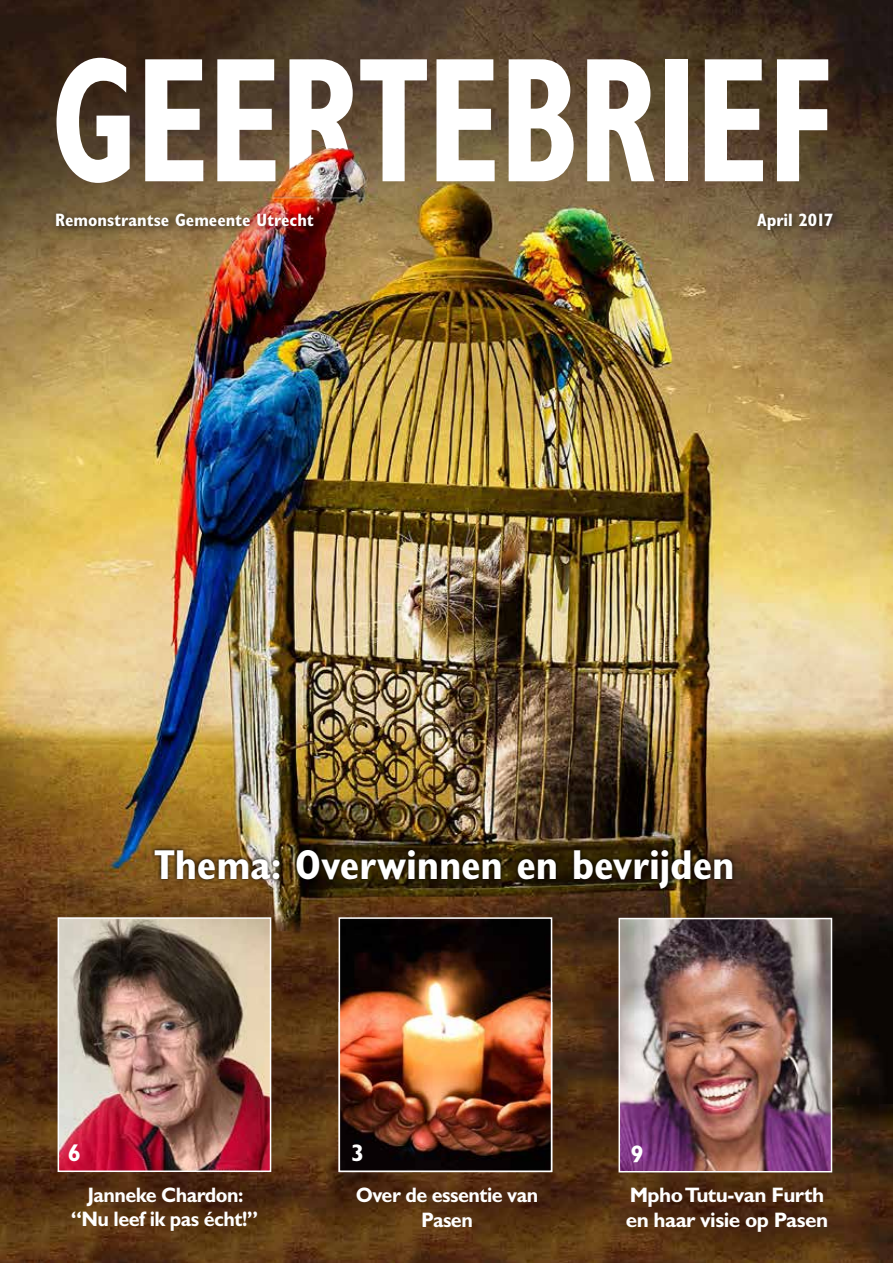
<style>
.page{position:relative;width:893px;height:1263px;background:#fff}
.page>*{position:absolute;margin:0;border:0;box-sizing:border-box;transform-origin:0 0}
.t1{font:700 condensed 178.5px "Gill Sans Std";letter-spacing:-.005em;color:#fff;scale:.8 1}
.t2{font:700 condensed 42px "Gill Sans Std";letter-spacing:-.005em;color:#fff}
.t3{font:700 24px "Gill Sans Std";color:#fff}
.t4{font:700 21px/24px "Gill Sans Std";letter-spacing:-.025em;color:#fff;text-align:center;scale:.94 1}
.t5{font:700 21px/24px "Gill Sans Std";letter-spacing:-.025em;color:#fff}
.t6{font:700 condensed 18px "Gill Sans Std";color:#fff}
</style>
<div class="page">
<img style="left:0;top:309px;width:893px;height:954px">
<svg style="left:150px;top:845px;width:587px;height:48px"></svg>
<img style="left:621px;top:921px;width:208px;height:248px">
<div style="left:618px;top:918px;width:214px;height:254px;border:2px solid #fff"></div>
<img style="left:61px;top:920px;width:207px;height:249px">
<div style="left:58px;top:917px;width:213px;height:255px;border:2px solid #fff"></div>
<img style="left:342px;top:920px;width:207px;height:249px">
<div style="left:339px;top:917px;width:213px;height:255px;border:2px solid #fff"></div>
<img style="left:0;top:0;width:893px;height:309px">
<h1 class="t1" style="left:51px;top:15px;width:977px">GEERTEBRIEF</h1>
<p class="t6" style="left:55px;top:209px;width:260px">Remonstrantse Gemeente Utrecht</p>
<p class="t6" style="left:757px;top:209px;width:78px">April 2017</p>
<h2 class="t2" style="left:154px;top:839px;width:582px">Thema: Overwinnen en bevrijden</h2>
<p class="t3" style="left:68px;top:1139px;width:15px">6</p>
<p class="t3" style="left:351px;top:1139px;width:15px">3</p>
<p class="t3" style="left:630px;top:1140px;width:15px">9</p>
<p class="t4" style="left:71px;top:1183px;width:201px">Janneke Chardon: “Nu leef ik pas écht!”</p>
<p class="t4" style="left:356px;top:1183px;width:196px">Over de essentie van<br>Pasen</p>
<p class="t5" style="left:626px;top:1183px;width:204px">Mpho Tutu-van Furth en haar visie op Pasen</p>
</div>
